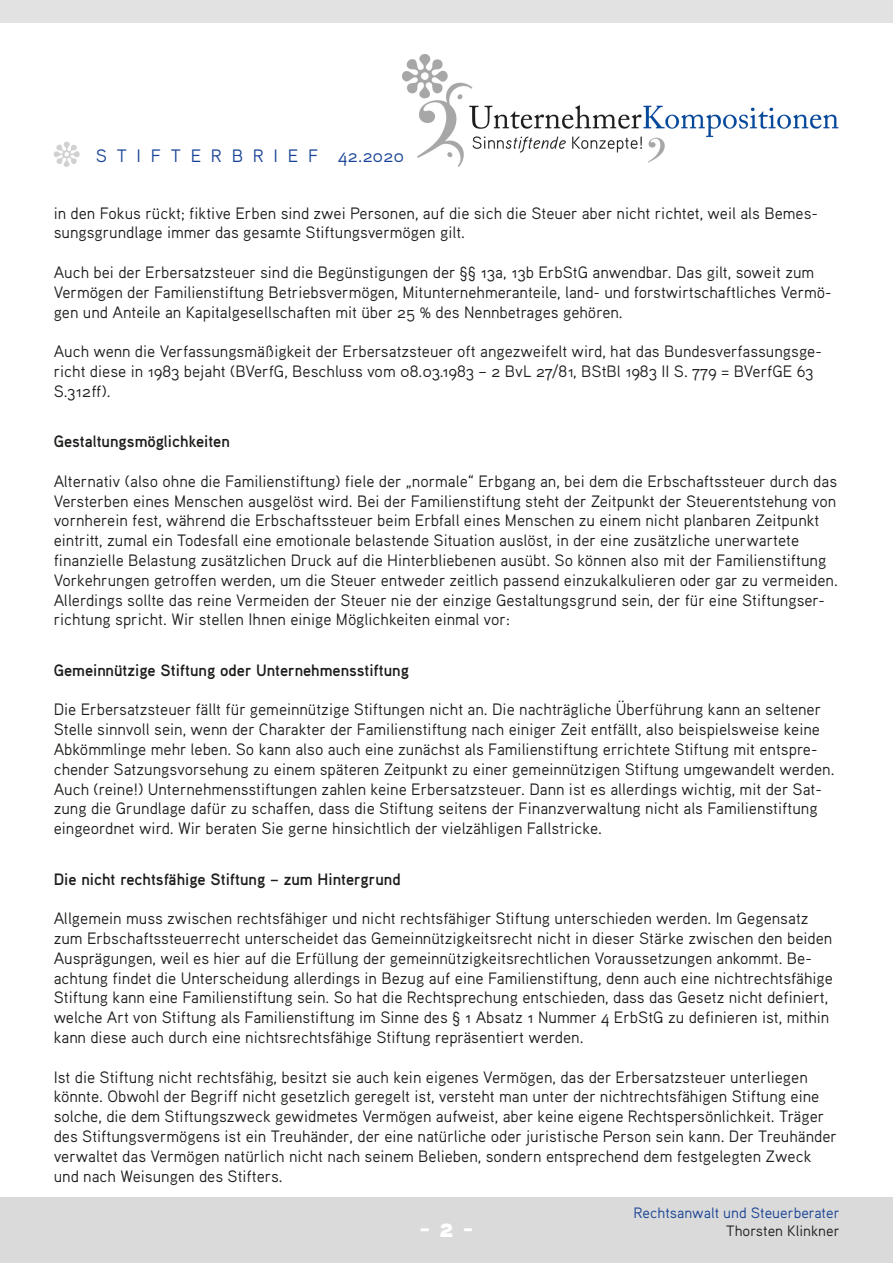
<style>
.page{position:relative;width:893px;height:1263px;background:#fff}
.page>*{position:absolute;margin:0;border:0;box-sizing:border-box;transform-origin:0 0}
.t1{font:27px "Aaux Pro Black OSF";color:#fff}
.t2{font:18px "Aaux Pro Regular OSF";color:#164194}
.t3{font:16.5px/19.8px "Aaux Pro Regular OSF";color:#1d1d1b}
.t4{font:16.5px "Aaux Pro Bold OSF";color:#1d1d1b}
.t5{font:15px "Aaux Pro Regular OSF";color:#164194}
.t6{font:15px "Aaux Pro Regular OSF";color:#1d1d1b}
.s1{font-size:17.85px}
</style>
<div class="page">
<img style="left:402px;top:54px;width:437px;height:113px">
<div style="left:0;top:1197px;width:893px;height:66px;background:#dadada"></div>
<p class="t2" style="left:96px;top:145px;width:310px">S T I F T E R B R I E F <span class="s1">42</span>.20<span class="s1">20</span></p>
<p class="t3" style="left:54px;top:202px;width:766px">in den Fokus rückt; fiktive Erben sind zwei Personen, auf die sich die Steuer aber nicht richtet, weil als Bemes&shy;sungsgrundlage immer das gesamte Stiftungsvermögen gilt.</p>
<p class="t3" style="left:54px;top:262px;width:779px">Auch bei der Erbersatzsteuer sind die Begünstigungen der §§ 13a, 13b ErbStG anwendbar. Das gilt, soweit zum<br>Vermögen der Familienstiftung Betriebsvermögen, Mitunternehmeranteile, land- und forstwirtschaftliches Vermö&shy;gen und Anteile an Kapitalgesellschaften mit über 25 % des Nennbetrages gehören.</p>
<p class="t3" style="left:54px;top:341px;width:770px">Auch wenn die Verfassungsmäßigkeit der Erbersatzsteuer oft angezweifelt wird, hat das Bundesverfassungsge&shy;richt diese in 1983 bejaht (BVerfG, Beschluss vom 08.03.1983 – 2 BvL 27/81, BStBl 1983 II S. 779 = BVerfGE 63<br>S.312ff).</p>
<p class="t4" style="left:54px;top:431px;width:178px">Gestaltungsmöglichkeiten</p>
<p class="t3" style="left:54px;top:471px;width:786px">Alternativ (also ohne die Familienstiftung) fiele der „normale“ Erbgang an, bei dem die Erbschaftssteuer durch das Versterben eines Menschen ausgelöst wird. Bei der Familienstiftung steht der Zeitpunkt der Steuerentstehung von vornherein fest, während die Erbschaftssteuer beim Erbfall eines Menschen zu einem nicht planbaren Zeitpunkt eintritt, zumal ein Todesfall eine emotionale belastende Situation auslöst, in der eine zusätzliche unerwartete finanzielle Belastung zusätzlichen Druck auf die Hinterbliebenen ausübt. So können also mit der Familienstiftung Vorkehrungen getroffen werden, um die Steuer entweder zeitlich passend einzukalkulieren oder gar zu vermeiden.<br>Allerdings sollte das reine Vermeiden der Steuer nie der einzige Gestaltungsgrund sein, der für eine Stiftungser&shy;richtung spricht. Wir stellen Ihnen einige Möglichkeiten einmal vor:</p>
<p class="t4" style="left:54px;top:659px;width:357px">Gemeinnützige Stiftung oder Unternehmensstiftung</p>
<p class="t3" style="left:54px;top:699px;width:782px">Die Erbersatzsteuer fällt für gemeinnützige Stiftungen nicht an. Die nachträgliche Überführung kann an seltener Stelle sinnvoll sein, wenn der Charakter der Familienstiftung nach einiger Zeit entfällt, also beispielsweise keine Abkömmlinge mehr leben. So kann also auch eine zunächst als Familienstiftung errichtete Stiftung mit entspre&shy;chender Satzungsvorsehung zu einem späteren Zeitpunkt zu einer gemeinnützigen Stiftung umgewandelt werden.<br>Auch (reine!) Unternehmensstiftungen zahlen keine Erbersatzsteuer. Dann ist es allerdings wichtig, mit der Sat&shy;zung die Grundlage dafür zu schaffen, dass die Stiftung seitens der Finanzverwaltung nicht als Familienstiftung eingeordnet wird. Wir beraten Sie gerne hinsichtlich der vielzähligen Fallstricke.</p>
<p class="t4" style="left:54px;top:868px;width:348px">Die nicht rechtsfähige Stiftung – zum Hintergrund</p>
<p class="t3" style="left:54px;top:908px;width:781px">Allgemein muss zwischen rechtsfähiger und nicht rechtsfähiger Stiftung unterschieden werden. Im Gegensatz zum Erbschaftssteuerrecht unterscheidet das Gemeinnützigkeitsrecht nicht in dieser Stärke zwischen den beiden Ausprägungen, weil es hier auf die Erfüllung der gemeinnützigkeitsrechtlichen Voraussetzungen ankommt. Be&shy;achtung findet die Unterscheidung allerdings in Bezug auf eine Familienstiftung, denn auch eine nichtrechtsfähige Stiftung kann eine Familienstiftung sein. So hat die Rechtsprechung entschieden, dass das Gesetz nicht definiert, welche Art von Stiftung als Familienstiftung im Sinne des § 1 Absatz 1 Nummer 4 ErbStG zu definieren ist, mithin kann diese auch durch eine nichtsrechtsfähige Stiftung repräsentiert werden.</p>
<p class="t3" style="left:54px;top:1066px;width:785px">Ist die Stiftung nicht rechtsfähig, besitzt sie auch kein eigenes Vermögen, das der Erbersatzsteuer unterliegen könnte. Obwohl der Begriff nicht gesetzlich geregelt ist, versteht man unter der nichtrechtsfähigen Stiftung eine solche, die dem Stiftungszweck gewidmetes Vermögen aufweist, aber keine eigene Rechtspersönlichkeit. Träger des Stiftungsvermögens ist ein Treuhänder, der eine natürliche oder juristische Person sein kann. Der Treuhänder verwaltet das Vermögen natürlich nicht nach seinem Belieben, sondern entsprechend dem festgelegten Zweck und nach Weisungen des Stifters.</p>
<p class="t5" style="left:634px;top:1203px;width:208px">Rechtsanwalt und Steuerberater</p>
<p class="t1" style="left:419px;top:1210px;width:56px">- 2 -</p>
<p class="t6" style="left:726px;top:1221px;width:115px">Thorsten Klinkner</p>
</div>
